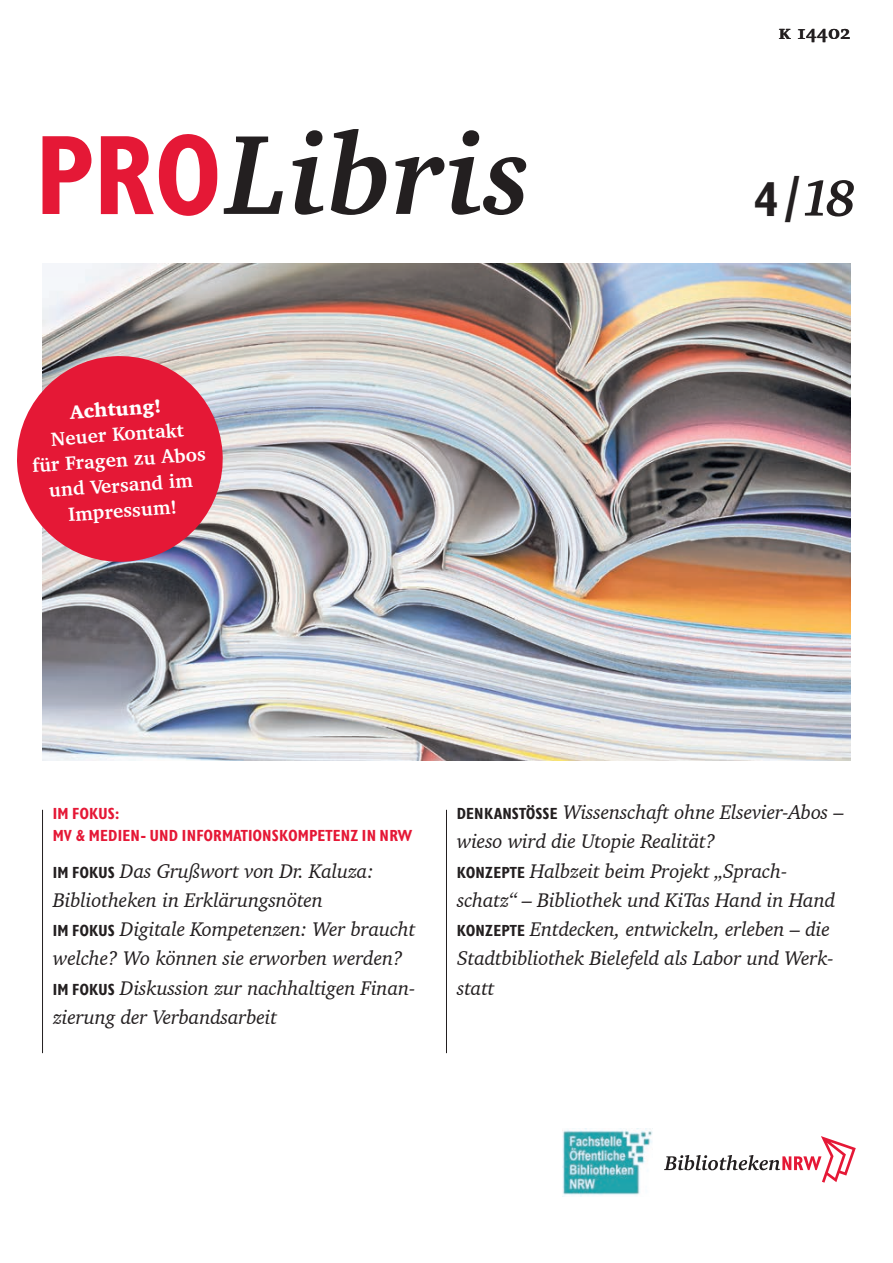
<style>
.page{position:relative;width:893px;height:1263px;background:#fff}
.page>*{position:absolute;margin:0;border:0;box-sizing:border-box;transform-origin:0 0}
.t1{font:700 condensed 48px "Gill Sans BQ";color:#231f20}
.t2{font:italic 20.25px/29.2px "Charter BT Pro";letter-spacing:-.01em;color:#231f20}
.t3{font:700 20.25px "Charter BT Pro";color:#231f20}
.t4{font:700 19.5px/25.5px "Charter BT Pro";color:#fff;text-align:center}
.t5{font:900 19.5px "Charter BT Pro";color:#fff}
.t6{font:700 condensed 15.75px/21.8px "Gill Sans BQ";letter-spacing:.04em;color:#e51836}
.s1{font-family:"Charter BT Pro";font-style:italic;font-stretch:normal;font-size:51.75px}
.s2{font-family:"Gill Sans BQ";font-weight:700;font-style:normal;font-stretch:condensed;font-size:15.75px}
</style>
<div class="page">
<img style="left:43px;top:264px;width:807px;height:496px">
<svg style="left:17px;top:352px;width:209px;height:213px;background:#e0475f"></svg>
<svg style="left:664px;top:1136px;width:192px;height:47px"></svg>
<hr style="left:42px;top:810px;width:1px;height:243px;background:#231f20">
<hr style="left:446px;top:810px;width:1px;height:243px;background:#231f20">
<svg style="left:224px;top:137px;width:59px;height:77px"></svg>
<svg style="left:43px;top:136px;width:48px;height:78px"></svg>
<svg style="left:396px;top:130px;width:130px;height:85px"></svg>
<svg style="left:331px;top:129px;width:55px;height:86px"></svg>
<svg style="left:293px;top:130px;width:30px;height:85px"></svg>
<svg style="left:101px;top:134px;width:116px;height:82px"></svg>
<img style="left:562px;top:1128px;width:91px;height:68px">
<p class="t5" style="left:69px;top:399px;width:93px;rotate:-4deg">Achtung!</p>
<p class="t4" style="left:30px;top:428px;width:175px;rotate:-4deg">Neuer Kontakt<br>für Fragen zu Abos und Versand im<br>Impressum!</p>
<p class="t3" style="left:779px;top:19px;width:73px">k 14402</p>
<h1 class="t1" style="left:754px;top:171px;width:103px">4 /<span class="s1">18</span></h1>
<p class="t6" style="left:53px;top:803px;width:361px">IM FOKUS:<br>MV &amp; MEDIEN- UND INFORMATIONSKOMPETENZ IN NRW</p>
<p class="t2" style="left:53px;top:856px;width:364px"><span class="s2">IM FOKUS</span> Das Grußwort von Dr. Kaluza:<br>Bibliotheken in Erklärungsnöten<br><span class="s2">IM FOKUS</span> Digitale Kompetenzen: Wer braucht welche? Wo können sie erworben werden?<br><span class="s2">IM FOKUS</span> Diskussion zur nachhaltigen Finan&shy;zierung der Verbandsarbeit</p>
<p class="t2" style="left:457px;top:797px;width:388px"><span class="s2">DENKANSTÖSSE</span> Wissenschaft ohne Elsevier-Abos – wieso wird die Utopie Realität?<br><span class="s2">KONZEPTE</span> Halbzeit beim Projekt „Sprach&shy;schatz“ – Bibliothek und KiTas Hand in Hand <span class="s2">KONZEPTE</span> Entdecken, entwickeln, erleben – die Stadtbibliothek Bielefeld als Labor und Werk&shy;statt</p>
</div>
